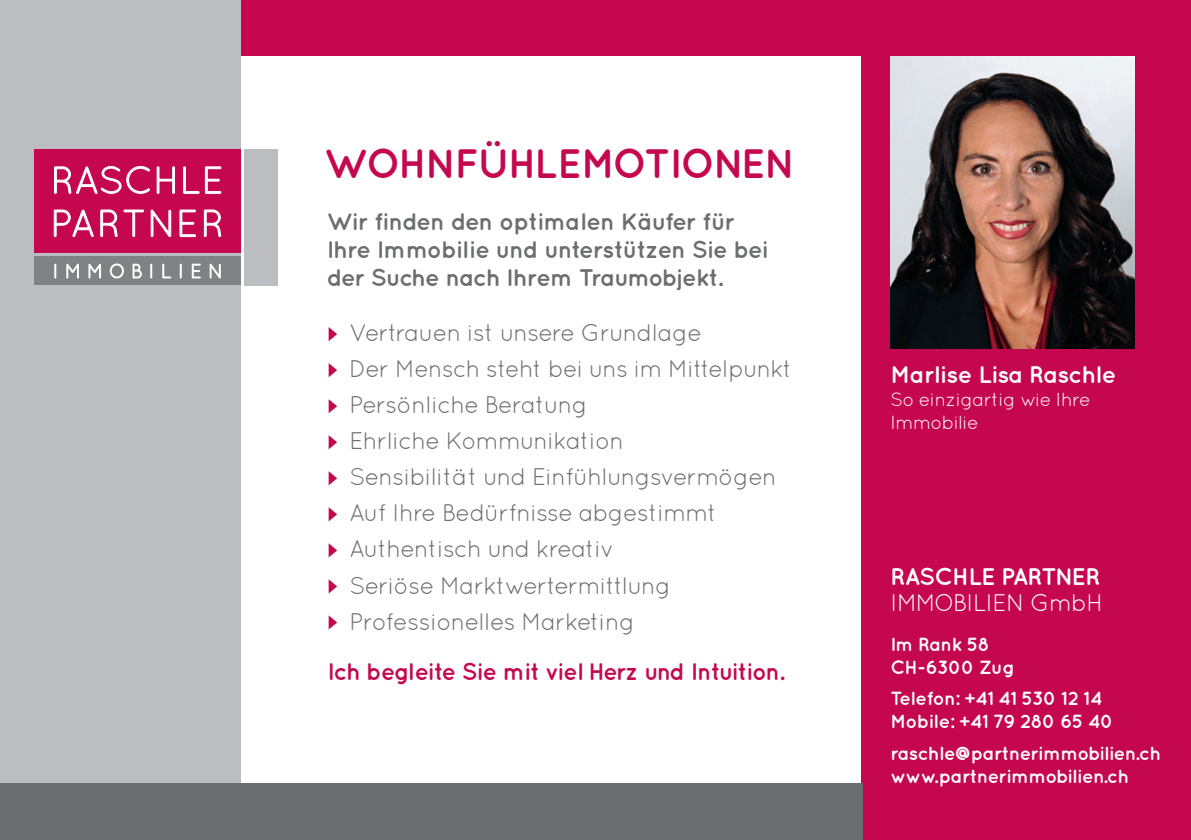
<style>
.page{position:relative;width:1191px;height:840px;background:#fff}
.page>*{position:absolute;margin:0;border:0;box-sizing:border-box;transform-origin:0 0}
.t1{font:700 41px "Quicksand";letter-spacing:-.055em;color:#c50750}
.t2{font:24px/36px "Quicksand";letter-spacing:-.03em;color:#6c6d70}
.t3{font:700 24px/28px "Quicksand";letter-spacing:-.03em;color:#6c6d70}
.t4{font:700 24px "Quicksand";letter-spacing:-.03em;color:#c50750}
.t5{font:700 24px "Quicksand";letter-spacing:-.03em;color:#fff}
.t6{font:24px "Quicksand";letter-spacing:-.03em;color:#fff}
.t7{font:700 19px/23px "Quicksand";letter-spacing:-.03em;color:#fff}
.t8{font:19px/23px "Quicksand";letter-spacing:-.03em;color:#fff}
</style>
<div class="page">
<div style="left:0;top:0;width:241px;height:839px;background:#bcbdc0"></div>
<div style="left:241px;top:0;width:950px;height:839px;background:#c50750"></div>
<div style="left:241px;top:57px;width:619px;height:782px;background:#fff"></div>
<svg style="left:329px;top:327px;width:8px;height:14px"></svg>
<svg style="left:329px;top:363px;width:8px;height:14px"></svg>
<svg style="left:329px;top:399px;width:8px;height:14px"></svg>
<svg style="left:329px;top:435px;width:8px;height:14px"></svg>
<svg style="left:329px;top:471px;width:8px;height:14px"></svg>
<svg style="left:329px;top:507px;width:8px;height:14px"></svg>
<svg style="left:329px;top:543px;width:8px;height:14px"></svg>
<svg style="left:329px;top:579px;width:8px;height:14px"></svg>
<svg style="left:329px;top:615px;width:8px;height:14px"></svg>
<div style="left:0;top:782px;width:862px;height:57px;background:#6c6d70"></div>
<img style="left:890px;top:57px;width:244px;height:291px">
<div style="left:34px;top:149px;width:207px;height:103px;background:#c50750"></div>
<div style="left:34px;top:256px;width:207px;height:29px;background:#808285"></div>
<div style="left:245px;top:149px;width:33px;height:136px;background:#bcbdc0"></div>
<svg style="left:54px;top:263px;width:2px;height:15px"></svg>
<svg style="left:66px;top:264px;width:13px;height:14px"></svg>
<svg style="left:88px;top:264px;width:13px;height:14px"></svg>
<svg style="left:110px;top:263px;width:14px;height:15px"></svg>
<svg style="left:132px;top:263px;width:10px;height:15px"></svg>
<svg style="left:150px;top:263px;width:2px;height:15px"></svg>
<svg style="left:162px;top:263px;width:9px;height:15px"></svg>
<svg style="left:180px;top:263px;width:2px;height:15px"></svg>
<svg style="left:192px;top:263px;width:9px;height:15px"></svg>
<svg style="left:209px;top:263px;width:12px;height:15px"></svg>
<svg style="left:54px;top:166px;width:96px;height:28px"></svg>
<svg style="left:157px;top:166px;width:18px;height:28px"></svg>
<svg style="left:183px;top:166px;width:38px;height:28px"></svg>
<svg style="left:54px;top:209px;width:39px;height:28px"></svg>
<svg style="left:151px;top:209px;width:20px;height:28px"></svg>
<svg style="left:179px;top:209px;width:17px;height:28px"></svg>
<svg style="left:204px;top:209px;width:17px;height:28px"></svg>
<svg style="left:100px;top:209px;width:44px;height:28px"></svg>
<h1 class="t1" style="left:324px;top:139px;width:473px">WOHNFÜHLEMOTIONEN</h1>
<p class="t3" style="left:327px;top:206px;width:443px">Wir finden den optimalen Käufer für<br>Ihre Immobilie und unterstützen Sie bei der Suche nach Ihrem Traumobjekt.</p>
<p class="t2" style="left:349px;top:314px;width:445px">Vertrauen ist unsere Grundlage<br>Der Mensch steht bei uns im Mittelpunkt<br>Persönliche Beratung<br>Ehrliche Kommunikation<br>Sensibilität und Einfühlungsvermögen<br>Auf Ihre Bedürfnisse abgestimmt<br>Authentisch und kreativ<br>Seriöse Marktwertermittlung<br>Professionelles Marketing</p>
<p class="t4" style="left:327px;top:657px;width:458px">Ich begleite Sie mit viel Herz und Intuition.</p>
<p class="t5" style="left:890px;top:360px;width:228px">Marlise Lisa Raschle</p>
<p class="t8" style="left:890px;top:387px;width:202px">So einzigartig wie Ihre<br>Immobilie</p>
<p class="t5" style="left:890px;top:562px;width:212px">RASCHLE PARTNER</p>
<p class="t6" style="left:890px;top:588px;width:214px">IMMOBILIEN GmbH</p>
<p class="t7" style="left:890px;top:631px;width:126px">Im Rank 58<br>CH-6300 Zug</p>
<p class="t7" style="left:890px;top:686px;width:225px">Telefon: +41 41 530 12 14<br>Mobile: +41 79 280 65 40</p>
<p class="t7" style="left:890px;top:740px;width:272px">raschle@partnerimmobilien.ch www.partnerimmobilien.ch</p>
</div>
